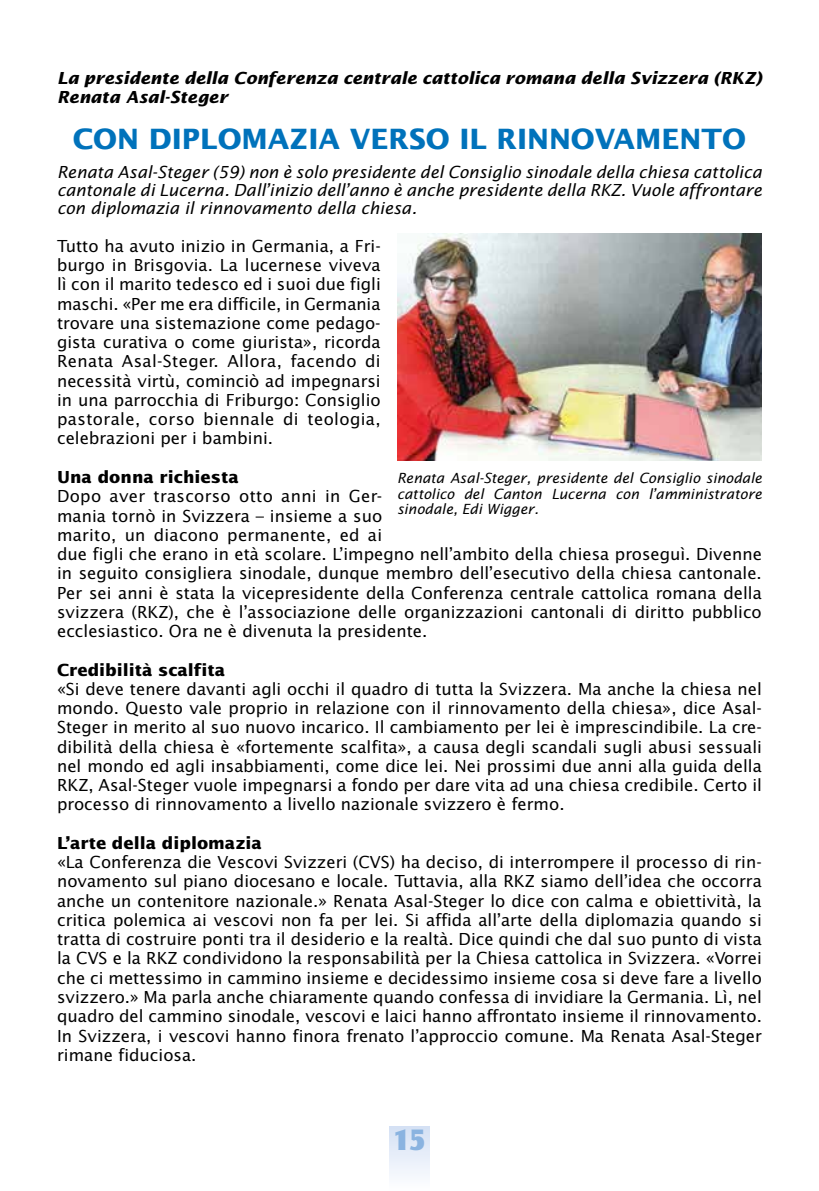
<style>
.page{position:relative;width:819px;height:1191px;background:#fff}
.page>*{position:absolute;margin:0;border:0;box-sizing:border-box;transform-origin:0 0}
.t1{font:900 30.62px "Castle TOT";color:#8ab3e0}
.t2{font:700 28px "Lucida Sans";color:#0072bb}
.t3{font:16.62px/19.2px "Lucida Sans";color:#000;text-align:justify}
.t4{font:italic 16.62px/18.4px "Lucida Sans";color:#000;text-align:justify}
.t5{font:italic 700 16.62px/18.4px "Lucida Sans";color:#000}
.t6{font:700 16.62px "Lucida Sans";color:#000}
.t7{font:italic 14px/15.8px "Lucida Sans";color:#000;text-align:justify}
</style>
<div class="page">
<div style="left:389px;top:1126px;width:40px;height:65px;background:linear-gradient(to bottom,#d4e0f4,#feffff)"></div>
<img style="left:397px;top:233px;width:364px;height:228px">
<p class="t5" style="left:57px;top:70px;width:706px">La presidente della Conferenza centrale cattolica romana della Svizzera (RKZ)<br>Renata Asal-Steger</p>
<h2 class="t2" style="left:73px;top:123px;width:674px">CON DIPLOMAZIA VERSO IL RINNOVAMENTO</h2>
<p class="t4" style="left:57px;top:163px;width:706px">Renata Asal-Steger (59) non è solo presidente del Consiglio sinodale della chiesa cattolica cantonale di Lucerna. Dall’inizio dell’anno è anche presidente della RKZ. Vuole affrontare con diplomazia il rinnovamento della chiesa.</p>
<p class="t3" style="left:57px;top:236px;width:325px">Tutto ha avuto inizio in Germania, a Fri&shy;burgo in Brisgovia. La lucernese viveva lì con il marito tedesco ed i suoi due figli maschi. «Per me era difficile, in Germania trovare una sistemazione come pedago&shy;gista curativa o come giurista», ricorda Renata Asal-Steger. Allora, facendo di necessità virtù, cominciò ad impegnarsi in una parrocchia di Friburgo: Consiglio pastorale, corso biennale di teologia, celebrazioni per i bambini.</p>
<p class="t6" style="left:57px;top:467px;width:183px">Una donna richiesta</p>
<p class="t3" style="left:57px;top:487px;width:706px;text-align:left">Dopo aver trascorso otto anni in Ger-<br>mania tornò in Svizzera – insieme a suo<br>marito, un diacono permanente, ed ai<br>due figli che erano in età scolare. L’impegno nell’ambito della chiesa proseguì. Divenne in seguito consigliera sinodale, dunque membro dell’esecutivo della chiesa cantonale.<br>Per sei anni è stata la vicepresidente della Conferenza centrale cattolica romana della svizzera (RKZ), che è l’associazione delle organizzazioni cantonali di diritto pubblico ecclesiastico. Ora ne è divenuta la presidente.</p>
<p class="t6" style="left:57px;top:660px;width:170px">Credibilità scalfita</p>
<p class="t3" style="left:57px;top:679px;width:706px">«Si deve tenere davanti agli occhi il quadro di tutta la Svizzera. Ma anche la chiesa nel mondo. Questo vale proprio in relazione con il rinnovamento della chiesa», dice Asal-Steger in merito al suo nuovo incarico. Il cambiamento per lei è imprescindibile. La cre&shy;dibilità della chiesa è «fortemente scalfita», a causa degli scandali sugli abusi sessuali nel mondo ed agli insabbiamenti, come dice lei. Nei prossimi due anni alla guida della RKZ, Asal-Steger vuole impegnarsi a fondo per dare vita ad una chiesa credibile. Certo il processo di rinnovamento a livello nazionale svizzero è fermo.</p>
<p class="t6" style="left:57px;top:833px;width:206px">L’arte della diplomazia</p>
<p class="t3" style="left:57px;top:853px;width:706px">«La Conferenza die Vescovi Svizzeri (CVS) ha deciso, di interrompere il processo di rin&shy;novamento sul piano diocesano e locale. Tuttavia, alla RKZ siamo dell’idea che occorra anche un contenitore nazionale.» Renata Asal-Steger lo dice con calma e obiettività, la critica polemica ai vescovi non fa per lei. Si affida all’arte della diplomazia quando si tratta di costruire ponti tra il desiderio e la realtà. Dice quindi che dal suo punto di vista la CVS e la RKZ condividono la responsabilità per la Chiesa cattolica in Svizzera. «Vorrei che ci mettessimo in cammino insieme e decidessimo insieme cosa si deve fare a livello svizzero.» Ma parla anche chiaramente quando confessa di invidiare la Germania. Lì, nel quadro del cammino sinodale, vescovi e laici hanno affrontato insieme il rinnovamento.<br>In Svizzera, i vescovi hanno finora frenato l’approccio comune. Ma Renata Asal-Steger rimane fiduciosa.</p>
<p class="t7" style="left:397px;top:470px;width:366px">Renata Asal-Steger, presidente del Consiglio sinodale cattolico del Canton Lucerna con l’amministratore sinodale, Edi Wigger.</p>
<h1 class="t1" style="left:392px;top:1121px;width:35px">15</h1>
</div>
